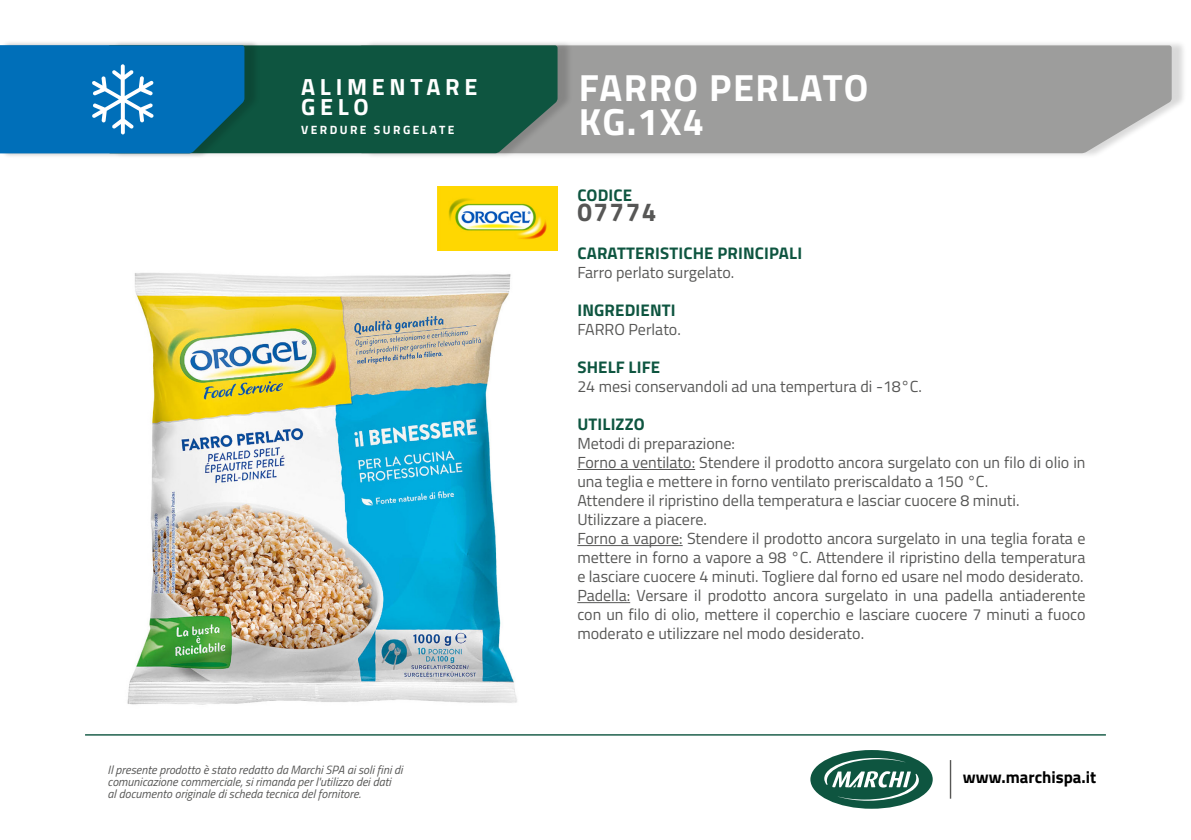
<style>
.page{position:relative;width:1191px;height:840px;background:#fff}
.page>*{position:absolute;margin:0;border:0;box-sizing:border-box;transform-origin:0 0}
.t1{font:700 37.8px "Titillium Web";letter-spacing:.04em;color:#fff}
.t2{font:700 26px "Titillium Web";letter-spacing:.06em;color:#575756}
.t3{font:700 23.4px "Titillium Web";letter-spacing:.2em;color:#fff}
.t4{font:700 16.8px "Titillium Web";letter-spacing:.01em;color:#0e5540}
.t5{font:700 16.8px "Titillium Web";color:#000}
.t6{font:16px/19px "Titillium Web";color:#575756;text-align:justify}
.t7{font:italic 12px/12px "Titillium Web";color:#575756}
.t8{font:700 12px "Titillium Web";letter-spacing:.2em;color:#fff}
</style>
<div class="page">
<img style="left:127px;top:273px;width:390px;height:432px">
<hr style="left:577px;top:469px;width:118px;height:1px;background:#575756">
<hr style="left:577px;top:545px;width:105px;height:1px;background:#575756">
<hr style="left:577px;top:602px;width:53px;height:1px;background:#575756">
<div style="left:364px;top:40px;width:823px;height:119px;background:#000;opacity:.15"></div>
<div style="left:573px;top:45px;width:598px;height:108px;background:#9d9d9c"></div>
<div style="left:112px;top:40px;width:461px;height:119px;background:#000;opacity:.15"></div>
<div style="left:260px;top:45px;width:297px;height:108px;background:#0e5540"></div>
<div style="left:0;top:40px;width:260px;height:119px;background:#000;opacity:.15"></div>
<svg style="left:0;top:45px;width:244px;height:108px"></svg>
<img style="left:437px;top:186px;width:120px;height:64px">
<hr style="left:949px;top:759px;width:2px;height:39px;background:#575756">
<div style="left:810px;top:749px;width:122px;height:59px;background:#0e5540;border-radius:50%"></div>
<svg style="left:824px;top:757px;width:95px;height:43px"></svg>
<hr style="left:85px;top:733px;width:1021px;height:2px;background:#0e5540">
<p class="t3" style="left:301px;top:69px;width:178px">ALIMENTARE</p>
<p class="t3" style="left:301px;top:89px;width:69px">GELO</p>
<p class="t8" style="left:301px;top:121px;width:155px">VERDURE SURGELATE</p>
<p class="t7" style="left:108px;top:762px;width:296px">Il presente prodotto è stato redatto da Marchi SPA ai soli fini di comunicazione commerciale, si rimanda per l'utilizzo dei dati<br>al documento originale di scheda tecnica del fornitore.</p>
<p class="t1" style="left:578px;top:59px;width:291px">FARRO PERLATO</p>
<p class="t1" style="left:578px;top:93px;width:127px">KG.1X4</p>
<p class="t4" style="left:577px;top:182px;width:56px">CODICE</p>
<p class="t2" style="left:577px;top:191px;width:81px">07774</p>
<p class="t4" style="left:577px;top:240px;width:226px">CARATTERISTICHE PRINCIPALI</p>
<p class="t6" style="left:577px;top:262px;width:159px">Farro perlato surgelato.</p>
<p class="t4" style="left:577px;top:297px;width:100px">INGREDIENTI</p>
<p class="t6" style="left:577px;top:319px;width:105px">FARRO Perlato.</p>
<p class="t4" style="left:577px;top:354px;width:84px">SHELF LIFE</p>
<p class="t6" style="left:577px;top:376px;width:346px">24 mesi conservandoli ad una tempertura di -18°C.</p>
<p class="t4" style="left:577px;top:411px;width:69px">UTILIZZO</p>
<p class="t6" style="left:577px;top:433px;width:159px">Metodi di preparazione:</p>
<p class="t6" style="left:577px;top:452px;width:509px">Forno a ventilato: Stendere il prodotto ancora surgelato con un filo di olio in una teglia e mettere in forno ventilato preriscaldato a 150 °C.</p>
<p class="t6" style="left:577px;top:490px;width:444px">Attendere il ripristino della temperatura e lasciar cuocere 8 minuti.</p>
<p class="t6" style="left:577px;top:509px;width:131px">Utilizzare a piacere.</p>
<p class="t6" style="left:577px;top:528px;width:509px">Forno a vapore: Stendere il prodotto ancora surgelato in una teglia forata e mettere in forno a vapore a 98 °C. Attendere il ripristino della temperatura e lasciare cuocere 4 minuti. Togliere dal forno ed usare nel modo desiderato.</p>
<p class="t6" style="left:577px;top:585px;width:509px">Padella: Versare il prodotto ancora surgelato in una padella antiaderente con un filo di olio, mettere il coperchio e lasciare cuocere 7 minuti a fuoco moderato e utilizzare nel modo desiderato.</p>
<p class="t5" style="left:963px;top:764px;width:135px">www.marchispa.it</p>
</div>
